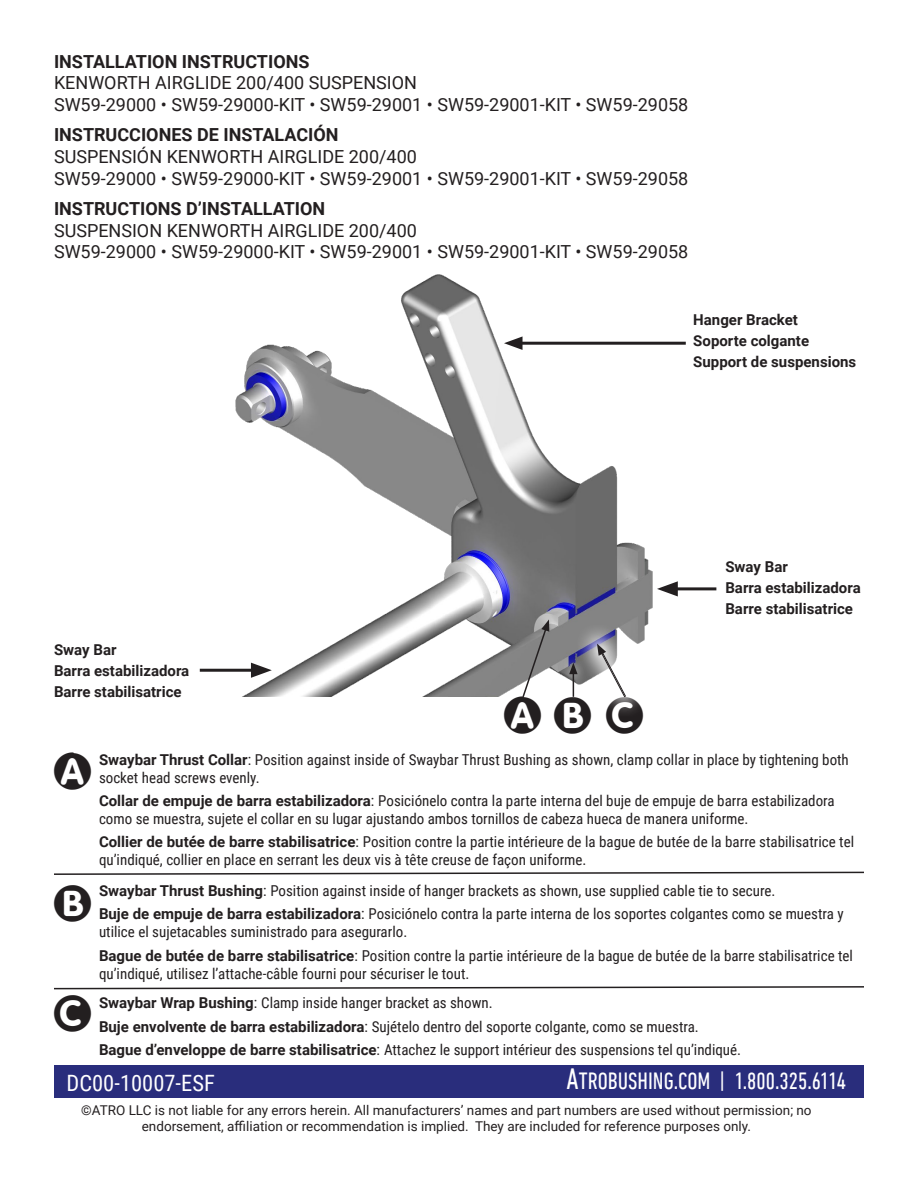
<style>
.page{position:relative;width:918px;height:1188px;background:#fff}
.page>*{position:absolute;margin:0;border:0;box-sizing:border-box;transform-origin:0 0}
.t1{font:45px "Circled";color:#231f20}
.t2{font:condensed 24px "DIN Next LT Pro";color:#fff}
.t3{font:22.5px "Roboto Condensed";color:#fff}
.t4{font:18px/21.6px "Roboto";color:#231f20}
.t5{font:700 18px "Roboto";color:#231f20}
.t6{font:15px/18px "Roboto Condensed";color:#231f20}
.t7{font:700 15px/21px "Roboto";color:#231f20}
.t8{font:13.5px/16.2px "Roboto";color:#231f20;text-align:center}
.s1{font-family:"Roboto";font-weight:700}
.s2{font-family:"Roboto"}
.s3{font-size:30px}
</style>
<div class="page">
<div style="left:54px;top:1065px;width:810px;height:33px;background:#292d7c"></div>
<div style="left:558px;top:1059px;width:296px;height:41px;background:#2e3092;opacity:.25"></div>
<img style="left:226px;top:274px;width:441px;height:423px">
<hr style="left:515px;top:342px;width:171px;height:3px;background:#231f20">
<svg style="left:504px;top:336px;width:19px;height:14px"></svg>
<hr style="left:670px;top:587px;width:46px;height:3px;background:#231f20">
<svg style="left:657px;top:581px;width:21px;height:15px"></svg>
<hr style="left:200px;top:669px;width:59px;height:3px;background:#231f20">
<svg style="left:251px;top:663px;width:21px;height:15px"></svg>
<svg style="left:54px;top:871px;width:810px;height:4px"></svg>
<svg style="left:54px;top:986px;width:810px;height:4px"></svg>
<div style="left:560px;top:655px;width:26px;height:51px;background:#fff;opacity:.75"></div>
<svg style="left:569px;top:663px;width:6px;height:34px"></svg>
<svg style="left:521px;top:619px;width:28px;height:78px"></svg>
<div style="left:575px;top:622px;width:72px;height:97px;background:#fff;opacity:.75"></div>
<div style="left:591px;top:638px;width:40px;height:65px;background:#fff;opacity:.75"></div>
<svg style="left:597px;top:644px;width:29px;height:54px"></svg>
<p class="t5" style="left:54px;top:48px;width:257px">INSTALLATION INSTRUCTIONS</p>
<p class="t4" style="left:54px;top:71px;width:636px">KENWORTH AIRGLIDE 200/400 SUSPENSION<br>SW59-29000 • SW59-29000-KIT • SW59-29001 • SW59-29001-KIT • SW59-29058</p>
<p class="t5" style="left:54px;top:122px;width:286px">INSTRUCCIONES DE INSTALACIÓN</p>
<p class="t4" style="left:54px;top:145px;width:636px">SUSPENSIÓN KENWORTH AIRGLIDE 200/400<br>SW59-29000 • SW59-29000-KIT • SW59-29001 • SW59-29001-KIT • SW59-29058</p>
<p class="t5" style="left:54px;top:196px;width:273px">INSTRUCTIONS D’INSTALLATION</p>
<p class="t4" style="left:54px;top:219px;width:636px">SUSPENSION KENWORTH AIRGLIDE 200/400<br>SW59-29000 • SW59-29000-KIT • SW59-29001 • SW59-29001-KIT • SW59-29058</p>
<p class="t7" style="left:693px;top:308px;width:164px">Hanger Bracket<br>Soporte colgante<br>Support de suspensions</p>
<p class="t7" style="left:725px;top:555px;width:137px">Sway Bar<br>Barra estabilizadora<br>Barre stabilisatrice</p>
<p class="t7" style="left:54px;top:638px;width:137px">Sway Bar<br>Barra estabilizadora<br>Barre stabilisatrice</p>
<h1 class="t1" style="left:504px;top:691px;width:142px">ABC</h1>
<p class="t6" style="left:99px;top:750px;width:751px"><span class="s1">Swaybar Thrust Collar</span><span class="s2">:</span> Position against inside of Swaybar Thrust Bushing as shown, clamp collar in place by tightening both socket head screws evenly.</p>
<p class="t6" style="left:99px;top:791px;width:737px"><span class="s1">Collar de empuje de barra estabilizadora</span><span class="s2">:</span> Posiciónelo contra la parte interna del buje de empuje de barra estabilizadora como se muestra, sujete el collar en su lugar ajustando ambos tornillos de cabeza hueca de manera uniforme.</p>
<p class="t6" style="left:99px;top:832px;width:757px"><span class="s1">Collier de butée de barre stabilisatrice</span><span class="s2">:</span> Position contre la partie intérieure de la bague de butée de la barre stabilisatrice tel qu’indiqué, collier en place en serrant les deux vis à tête creuse de façon uniforme.</p>
<p class="t6" style="left:99px;top:879px;width:746px;line-height:23.4px"><span class="s1">Swaybar Thrust Bushing</span><span class="s2">:</span> Position against inside of hanger brackets as shown, use supplied cable tie to secure.<br><span class="s1">Buje de empuje de barra estabilizadora</span><span class="s2">:</span> Posiciónelo contra la parte interna de los soportes colgantes como se muestra y</p>
<p class="t6" style="left:99px;top:920px;width:756px;line-height:23.4px">utilice el sujetacables suministrado para asegurarlo.<br><span class="s1">Bague de butée de barre stabilisatrice</span><span class="s2">:</span> Position contre la partie intérieure de la bague de butée de la barre stabilisatrice tel</p>
<p class="t6" style="left:99px;top:958px;width:395px;line-height:29.2px">qu’indiqué, utilisez l’attache-câble fourni pour sécuriser le tout.<br><span class="s1">Swaybar Wrap Bushing</span><span class="s2">:</span> Clamp inside hanger bracket as shown.</p>
<p class="t6" style="left:99px;top:1014px;width:644px;line-height:23.4px"><span class="s1">Buje envolvente de barra estabilizadora</span><span class="s2">:</span> Sujételo dentro del soporte colgante, como se muestra.<br><span class="s1">Bague d’enveloppe de barre stabilisatrice</span><span class="s2">:</span> Attachez le support intérieur des suspensions tel qu’indiqué.</p>
<h1 class="t1" style="left:54px;top:747px;width:40px">A</h1>
<h1 class="t1" style="left:54px;top:879px;width:40px">B</h1>
<h1 class="t1" style="left:54px;top:990px;width:40px">C</h1>
<h3 class="t3" style="left:67px;top:1067px;width:150px">DC00-10007-ESF</h3>
<h2 class="t2" style="left:567px;top:1067px;width:281px"><span class="s3">A</span>TROBUSHING.COM | 1.800.325.6114</h2>
<p class="t8" style="left:81px;top:1102px;width:732px">©ATRO LLC is not liable for any errors herein. All manufacturers’ names and part numbers are used without permission; no endorsement, affiliation or recommendation is implied. They are included for reference purposes only.</p>
</div>
